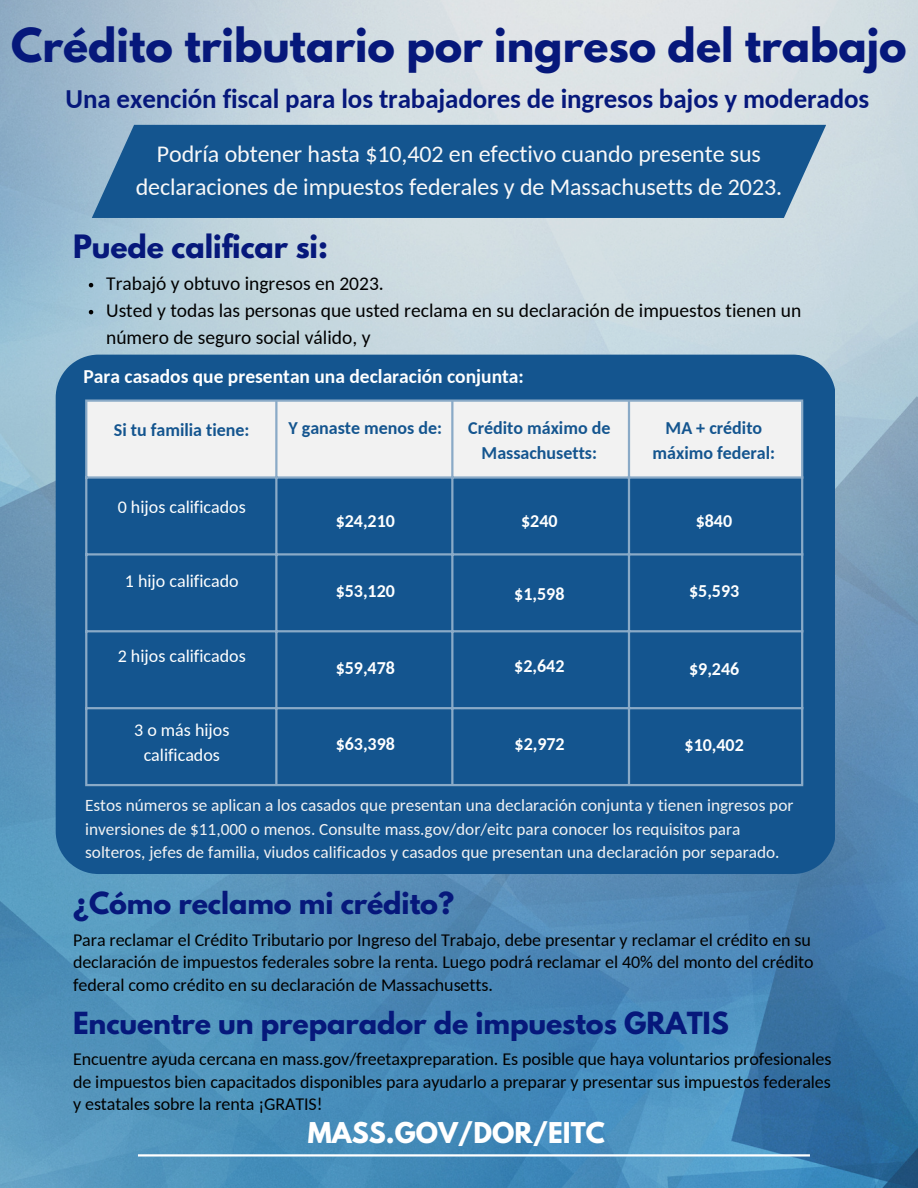
<style>
.page{position:relative;width:918px;height:1188px;background:#fff}
.page>*{position:absolute;margin:0;border:0;box-sizing:border-box;transform-origin:0 0}
.t1{font:700 41.55px "League Spartan";color:#06187b}
.t2{font:700 28.5px "League Spartan";letter-spacing:-.005em;color:#06187b}
.t3{font:700 27px "Carlito";letter-spacing:-.005em;color:#06187b}
.t4{font:700 27px "League Spartan";letter-spacing:-.005em;color:#06187b}
.t5{font:700 25.35px "League Spartan";color:#fff}
.t6{font:24px/32.7px "Carlito";letter-spacing:-.005em;color:#f8f8f8;text-align:center}
.t7{font:19.5px/27px "Carlito";color:#000}
.t8{font:700 19.5px "Carlito";color:#fff}
.t9{font:18px/22.5px "Carlito";letter-spacing:-.005em;color:#000;text-align:justify}
.t10{font:700 18px/24.8px "Carlito";color:#14558f;text-align:center}
.t11{font:700 18px "Carlito";color:#fff}
.t12{font:18px/24.8px "Carlito";color:#fff;text-align:center}
.t13{font:17.25px/23.7px "Carlito";color:#f2f2f2}
</style>
<div class="page">
<img style="left:0;top:0;width:918px;height:1188px">
<div style="left:92px;top:125px;width:734px;height:93px;background:#14558f"></div>
<hr style="left:138px;top:1154px;width:672px;height:3px;background:#fff">
<div style="left:56px;top:355px;width:779px;height:519px;background:#14558f"></div>
<div style="left:87px;top:402px;width:714px;height:74px;background:#f2f2f2"></div>
<hr style="left:85px;top:402px;width:2px;height:382px;background:#8aaac7">
<hr style="left:275px;top:402px;width:3px;height:382px;background:#8aaac7">
<hr style="left:451px;top:402px;width:2px;height:382px;background:#8aaac7">
<hr style="left:628px;top:402px;width:2px;height:382px;background:#8aaac7">
<hr style="left:801px;top:402px;width:2px;height:382px;background:#8aaac7">
<hr style="left:85px;top:399px;width:718px;height:3px;background:#8aaac7">
<hr style="left:85px;top:476px;width:718px;height:3px;background:#8aaac7">
<hr style="left:85px;top:553px;width:718px;height:3px;background:#8aaac7">
<hr style="left:85px;top:630px;width:718px;height:2px;background:#8aaac7">
<hr style="left:85px;top:707px;width:718px;height:2px;background:#8aaac7">
<hr style="left:85px;top:784px;width:718px;height:2px;background:#8aaac7">
<svg style="left:89px;top:283px;width:4px;height:4px"></svg>
<svg style="left:89px;top:310px;width:4px;height:4px"></svg>
<h1 class="t1" style="left:11px;top:24px;width:897px">Crédito tributario por ingreso del trabajo</h1>
<h3 class="t3" style="left:66px;top:88px;width:805px">Una exención fiscal para los trabajadores de ingresos bajos y moderados</h3>
<h2 class="t6" style="left:136px;top:140px;width:648px">Podría obtener hasta $10,402 en efectivo cuando presente sus declaraciones de impuestos federales y de Massachusetts de 2023.</h2>
<h2 class="t2" style="left:73px;top:233px;width:257px">Puede calificar si:</h2>
<h5 class="t7" style="left:106px;top:271px;width:279px">Trabajó y obtuvo ingresos en 2023.</h5>
<h5 class="t7" style="left:106px;top:298px;width:697px">Usted y todas las personas que usted reclama en su declaración de impuestos tienen un número de seguro social válido, y</h5>
<h2 class="t8" style="left:84px;top:369px;width:442px">Para casados que presentan una declaración conjunta:</h2>
<h5 class="t10" style="left:114px;top:419px;width:137px">Si tu familia tiene:</h5>
<h5 class="t10" style="left:288px;top:417px;width:155px">Y ganaste menos de:</h5>
<h6 class="t10" style="left:468px;top:417px;width:144px">Crédito máximo de<br>Massachusetts:</h6>
<h5 class="t10" style="left:653px;top:417px;width:124px">MA + crédito máximo federal:</h5>
<h5 class="t12" style="left:118px;top:496px;width:129px">0 hijos calificados</h5>
<h5 class="t12" style="left:125px;top:570px;width:115px">1 hijo calificado</h5>
<h6 class="t12" style="left:118px;top:645px;width:129px">2 hijos calificados</h6>
<h5 class="t12" style="left:134px;top:720px;width:97px">3 o más hijos calificados</h5>
<h5 class="t11" style="left:336px;top:514px;width:61px">$24,210</h5>
<h5 class="t11" style="left:336px;top:584px;width:61px">$53,120</h5>
<h6 class="t11" style="left:336px;top:661px;width:61px">$59,478</h6>
<h5 class="t11" style="left:336px;top:737px;width:61px">$63,398</h5>
<h5 class="t11" style="left:521px;top:514px;width:38px">$240</h5>
<h5 class="t11" style="left:514px;top:586px;width:52px">$1,598</h5>
<h6 class="t11" style="left:514px;top:658px;width:52px">$2,642</h6>
<h5 class="t11" style="left:515px;top:737px;width:52px">$2,972</h5>
<h5 class="t11" style="left:696px;top:514px;width:38px">$840</h5>
<h5 class="t11" style="left:689px;top:584px;width:52px">$5,593</h5>
<p class="t11" style="left:689px;top:662px;width:52px">$9,246</p>
<h5 class="t11" style="left:685px;top:737px;width:61px">$10,402</h5>
<h6 class="t13" style="left:85px;top:795px;width:710px">Estos números se aplican a los casados que presentan una declaración conjunta y tienen ingresos por inversiones de $11,000 o menos. Consulte mass.gov/dor/eitc para conocer los requisitos para solteros, jefes de familia, viudos calificados y casados que presentan una declaración por separado.</h6>
<h2 class="t4" style="left:73px;top:890px;width:383px">¿Cómo reclamo mi crédito?</h2>
<h6 class="t9" style="left:73px;top:930px;width:742px;text-align:left">Para reclamar el Crédito Tributario por Ingreso del Trabajo, debe presentar y reclamar el crédito en su declaración de impuestos federales sobre la renta. Luego podrá reclamar el 40% del monto del crédito federal como crédito en su declaración de Massachusetts.</h6>
<p class="t4" style="left:73px;top:1010px;width:657px">Encuentre un preparador de impuestos GRATIS</p>
<p class="t9" style="left:73px;top:1050px;width:760px">Encuentre ayuda cercana en mass.gov/freetaxpreparation. Es posible que haya voluntarios profesionales de impuestos bien capacitados disponibles para ayudarlo a preparar y presentar sus impuestos federales y estatales sobre la renta ¡GRATIS!</p>
<h4 class="t5" style="left:308px;top:1121px;width:299px">MASS.GOV/DOR/EITC</h4>
</div>
